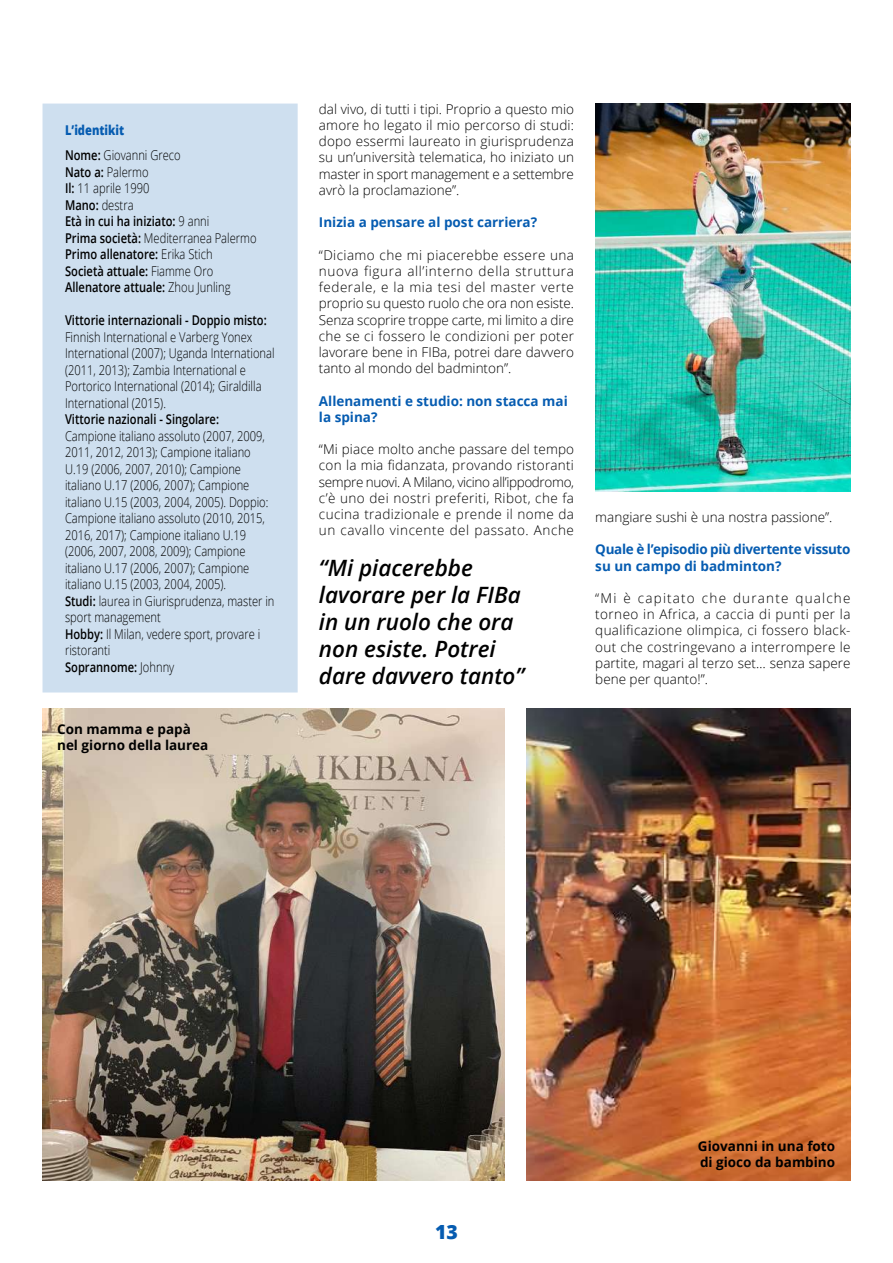
<style>
.page{position:relative;width:893px;height:1263px;background:#fff}
.page>*{position:absolute;margin:0;border:0;box-sizing:border-box;transform-origin:0 0}
.t1{font:italic 600 22.5px/27px "Open Sans";color:#000}
.t2{font:800 19.5px "Open Sans";color:#065cb1}
.t3{font:300 13.5px/16.2px "Open Sans";color:#000;text-align:justify}
.t4{font:300 13.5px/16.5px "Open Sans";color:#000;scale:.83 1}
.t5{font:600 13.5px/16.5px "Open Sans";color:#000;scale:.83 1}
.t6{font:700 13.5px/16.2px "Open Sans";color:#065cb1}
.t7{font:700 13.5px/16.2px "Open Sans";color:#000}
.t8{font:700 13.5px/16.2px "Open Sans";letter-spacing:-.025em;color:#065cb1}
.s1{font-weight:800;color:#065cb1}
.s2{font-weight:600}
.s3{font-weight:300}
</style>
<div class="page">
<div style="left:43px;top:104px;width:255px;height:588px;background:#cedfef"></div>
<img style="left:43px;top:709px;width:462px;height:472px">
<img style="left:526px;top:709px;width:324px;height:472px">
<img style="left:595px;top:104px;width:255px;height:387px">
<p class="t4" style="left:65px;top:117px;width:141px;line-height:25.5px"><span class="s1">L’identikit<br></span><span class="s2">Nome:</span> Giovanni Greco</p>
<p class="t5" style="left:65px;top:163px;width:232px">Nato a: <span class="s3">Palermo<br></span>Il: <span class="s3">11 aprile 1990<br></span>Mano: <span class="s3">destra<br></span>Età in cui ha iniziato: <span class="s3">9 anni<br></span>Prima società: <span class="s3">Mediterranea Palermo<br></span>Primo allenatore: <span class="s3">Erika Stich<br></span>Società attuale: <span class="s3">Fiamme Oro<br></span>Allenatore attuale: <span class="s3">Zhou Junling</span></p>
<p class="t5" style="left:65px;top:312px;width:245px">Vittorie internazionali - Doppio misto:</p>
<p class="t4" style="left:65px;top:328px;width:254px">Finnish International e Varberg Yonex International (2007); Uganda International (2011, 2013); Zambia International e Portorico International (2014); Giraldilla International (2015).</p>
<p class="t5" style="left:65px;top:411px;width:187px">Vittorie nazionali - Singolare:</p>
<p class="t4" style="left:65px;top:427px;width:254px">Campione italiano assoluto (2007, 2009, 2011, 2012, 2013); Campione italiano U.19 (2006, 2007, 2010); Campione italiano U.17 (2006, 2007); Campione italiano U.15 (2003, 2004, 2005). Doppio:<br>Campione italiano assoluto (2010, 2015, 2016, 2017); Campione italiano U.19 (2006, 2007, 2008, 2009); Campione italiano U.17 (2006, 2007); Campione italiano U.15 (2003, 2004, 2005).<br><span class="s2">Studi:</span> laurea in Giurisprudenza, master in sport management<br><span class="s2">Hobby:</span> Il Milan, vedere sport, provare i ristoranti<br><span class="s2">Soprannome:</span> Johnny</p>
<p class="t7" style="left:57px;top:720px;width:153px">Con mamma e papà nel giorno della laurea</p>
<p class="t3" style="left:319px;top:101px;width:257px">dal vivo, di tutti i tipi. Proprio a questo mio amore ho legato il mio percorso di studi: dopo essermi laureato in giurisprudenza su un’università telematica, ho iniziato un master in sport management e a settembre avrò la proclamazione”.</p>
<p class="t6" style="left:319px;top:214px;width:220px">Inizia a pensare al post carriera?</p>
<p class="t3" style="left:319px;top:246px;width:257px">“Diciamo che mi piacerebbe essere una nuova figura all’interno della struttura federale, e la mia tesi del master verte proprio su questo ruolo che ora non esiste.<br>Senza scoprire troppe carte, mi limito a dire che se ci fossero le condizioni per poter lavorare bene in FIBa, potrei dare davvero tanto al mondo del badminton”.</p>
<p class="t6" style="left:319px;top:392px;width:250px">Allenamenti e studio: non stacca mai la spina?</p>
<p class="t3" style="left:319px;top:441px;width:257px">“Mi piace molto anche passare del tempo con la mia fidanzata, provando ristoranti sempre nuovi. A Milano, vicino all’ippodromo, c’è uno dei nostri preferiti, Ribot, che fa cucina tradizionale e prende il nome da un cavallo vincente del passato. Anche</p>
<h1 class="t1" style="left:319px;top:554px;width:207px">“Mi piacerebbe lavorare per la FIBa in un ruolo che ora non esiste. Potrei dare davvero tanto”</h1>
<p class="t3" style="left:595px;top:509px;width:239px">mangiare sushi è una nostra passione”.</p>
<p class="t8" style="left:595px;top:541px;width:257px">Quale è l’episodio più divertente vissuto su un campo di badminton?</p>
<p class="t3" style="left:595px;top:590px;width:257px">“Mi è capitato che durante qualche torneo in Africa, a caccia di punti per la qualificazione olimpica, ci fossero black&shy;out che costringevano a interrompere le partite, magari al terzo set… senza sapere bene per quanto!”.</p>
<h2 class="t2" style="left:435px;top:1217px;width:24px">13</h2>
<p class="t7" style="left:698px;top:1138px;width:139px">Giovanni in una foto di gioco da bambino</p>
</div>
